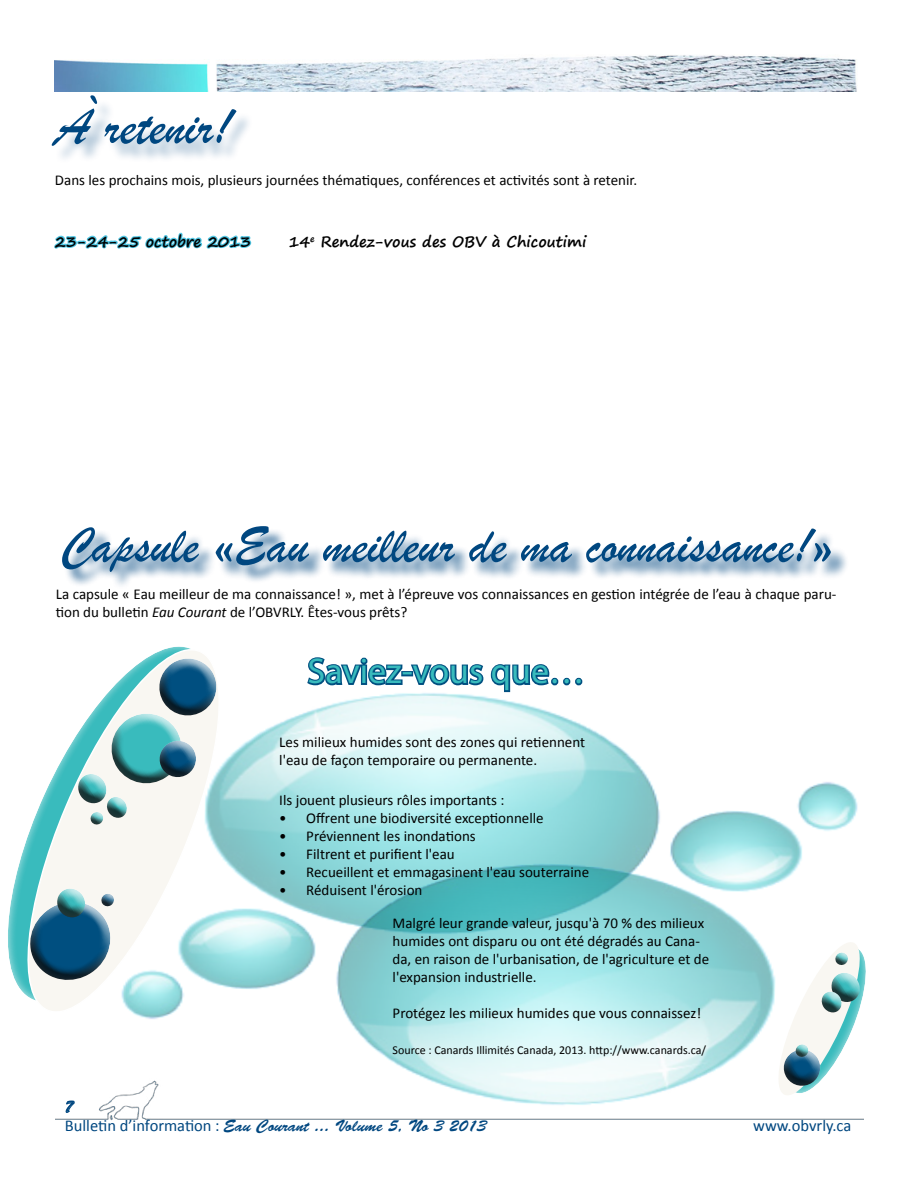
<style>
.page{position:relative;width:918px;height:1188px;background:#fff}
.page>*{position:absolute;margin:0;border:0;box-sizing:border-box;transform-origin:0 0}
.t1{font:54px "Brush Script";color:#004780}
.t2{font:52.5px "Brush Script";color:#004780}
.t3{font:36px "Myriad Pro";color:#39bbbd}
.t4{font:18px "Brush Script";color:#004780}
.t5{font:16.5px "Brush Script Std";color:#004780}
.t6{font:16.5px "Calibri";color:#004780}
.t7{font:15px/18px "Calibri";color:#000}
.t8{font:700 15px "Segoe Print";color:#000}
.t9{font:12px "Calibri";color:#000}
.s1{font-style:italic}
.s2{font-family:"Calibri"}
</style>
<div class="page">
<svg style="left:19px;top:756px;width:74px;height:255px"></svg>
<img style="left:54px;top:55px;width:803px;height:36px">
<img style="left:56px;top:1111px;width:253px;height:9px">
<svg style="left:65px;top:1100px;width:10px;height:13px"></svg>
<div style="left:64px;top:529px;width:785px;height:61px;background:#004780;opacity:.75"></div>
<svg style="left:305px;top:585px;width:246px;height:5px"></svg>
<svg style="left:64px;top:646px;width:127px;height:193px"></svg>
<svg style="left:8px;top:866px;width:85px;height:142px"></svg>
<img style="left:93px;top:650px;width:490px;height:461px">
<div style="left:55px;top:98px;width:199px;height:66px;background:#004780;opacity:.35"></div>
<svg style="left:54px;top:232px;width:198px;height:17px"></svg>
<img style="left:309px;top:684px;width:557px;height:436px">
<h1 class="t1" style="left:55px;top:94px;width:178px">À retenir!</h1>
<p class="t7" style="left:55px;top:171px;width:584px">Dans les prochains mois, plusieurs journées thématiques, conférences et activités sont à retenir.</p>
<p class="t8" style="left:55px;top:228px;width:198px">23-24-25 octobre 2013</p>
<p class="t8" style="left:288px;top:228px;width:300px">14<sup>e</sup> Rendez-vous des OBV à Chicoutimi</p>
<h2 class="t2" style="left:60px;top:513px;width:774px">Capsule «Eau meilleur de ma connaissance!»</h2>
<p class="t7" style="left:56px;top:585px;width:782px">La capsule « Eau meilleur de ma connaissance! », met à l’épreuve vos connaissances en gestion intégrée de l’eau à chaque paru&shy;tion du bulletin <span class="s1">Eau Courant</span> de l’OBVRLY. Êtes-vous prêts?</p>
<h3 class="t3" style="left:308px;top:649px;width:279px">Saviez-vous que…</h3>
<p class="t7" style="left:279px;top:733px;width:307px">Les milieux humides sont des zones qui retiennent l'eau de façon temporaire ou permanente.</p>
<p class="t7" style="left:279px;top:791px;width:227px">Ils jouent plusieurs rôles importants :</p>
<p class="t7" style="left:279px;top:809px;width:266px">• Offrent une biodiversité exceptionnelle</p>
<p class="t7" style="left:279px;top:827px;width:198px">• Préviennent les inondations</p>
<p class="t7" style="left:279px;top:845px;width:177px">• Filtrent et purifient l'eau</p>
<p class="t7" style="left:279px;top:863px;width:311px">• Recueillent et emmagasinent l'eau souterraine</p>
<p class="t7" style="left:279px;top:881px;width:145px">• Réduisent l'érosion</p>
<p class="t7" style="left:393px;top:914px;width:318px">Malgré leur grande valeur, jusqu'à 70 % des milieux humides ont disparu ou ont été dégradés au Cana&shy;da, en raison de l'urbanisation, de l'agriculture et de l'expansion industrielle.</p>
<p class="t7" style="left:393px;top:1004px;width:310px">Protégez les milieux humides que vous connaissez!</p>
<p class="t9" style="left:393px;top:1042px;width:315px">Source : Canards Illimités Canada, 2013. http://www.canards.ca/</p>
<p class="t4" style="left:65px;top:1096px;width:9px">7</p>
<p class="t5" style="left:65px;top:1117px;width:423px"><span class="s2">Bulletin d’information :</span> Eau Courant ... Volume 5, No 3 2013</p>
<p class="t6" style="left:753px;top:1115px;width:100px">www.obvrly.ca</p>
</div>
